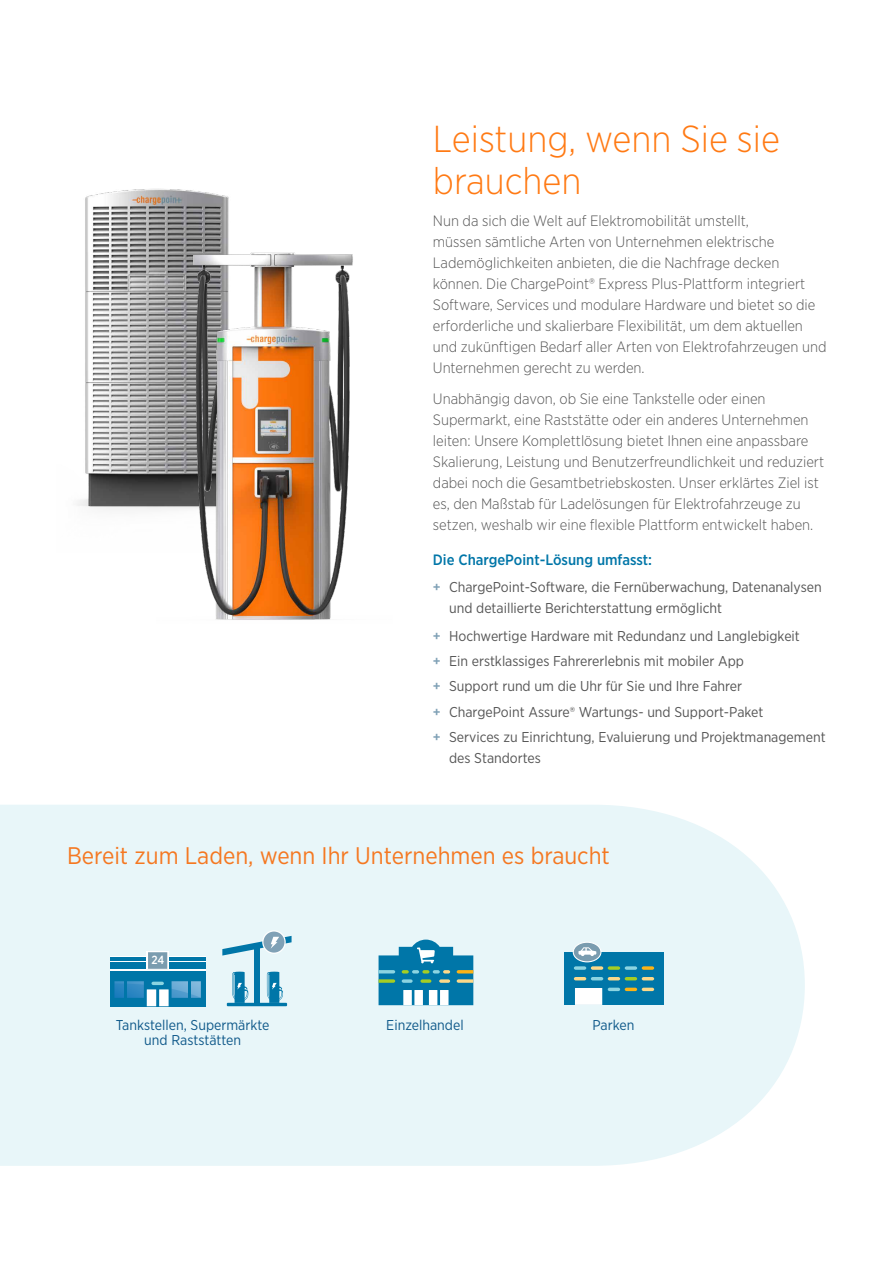
<style>
.page{position:relative;width:893px;height:1263px;background:#fff}
.page>*{position:absolute;margin:0;border:0;box-sizing:border-box;transform-origin:0 0}
.t1{font:300 37.5px/42px "Gotham Narrow";color:#ff7a14}
.t2{font:24px "Gotham Narrow";color:#f57821}
.t3{font:300 15px/21px "Gotham Narrow";color:#555}
.t4{font:500 15px "Gotham Narrow";color:#0076a8}
.t5{font:14.25px/25.3px "Gotham Narrow";color:#555}
.t6{font:14.25px "Gotham Narrow";color:#0f598a}
.t7{font:500 11.85px "Gotham Narrow";color:#fff}
.s1{font-weight:500;color:#80a1b6}
</style>
<div class="page">
<img style="left:77px;top:188px;width:152px;height:322px">
<img style="left:156px;top:209px;width:197px;height:411px">
<div style="left:0;top:805px;width:805px;height:361px;background:#e8f6f9"></div>
<svg style="left:379px;top:939px;width:94px;height:66px;background:#4b9dba"></svg>
<div style="left:565px;top:952px;width:99px;height:53px;background:#0076a8"></div>
<svg style="left:575px;top:988px;width:27px;height:17px"></svg>
<svg style="left:608px;top:966px;width:12px;height:4px"></svg>
<svg style="left:625px;top:966px;width:12px;height:4px"></svg>
<svg style="left:574px;top:966px;width:12px;height:4px"></svg>
<svg style="left:591px;top:966px;width:12px;height:4px"></svg>
<svg style="left:642px;top:966px;width:12px;height:4px"></svg>
<svg style="left:574px;top:977px;width:80px;height:3px"></svg>
<svg style="left:608px;top:988px;width:46px;height:3px"></svg>
<svg style="left:573px;top:942px;width:28px;height:20px"></svg>
<div style="left:573px;top:942px;width:28px;height:20px;border:1px solid #fff;border-radius:50%"></div>
<svg style="left:578px;top:947px;width:18px;height:9px"></svg>
<div style="left:254px;top:946px;width:6px;height:60px;background:#0076a8"></div>
<hr style="left:227px;top:1003px;width:60px;height:3px;background:#0076a8">
<svg style="left:232px;top:972px;width:16px;height:31px"></svg>
<svg style="left:267px;top:972px;width:16px;height:31px"></svg>
<svg style="left:262px;top:930px;width:24px;height:24px"></svg>
<svg style="left:263px;top:931px;width:21px;height:21px"></svg>
<svg style="left:222px;top:936px;width:70px;height:19px"></svg>
<svg style="left:110px;top:960px;width:95px;height:11px"></svg>
<svg style="left:110px;top:956px;width:95px;height:4px"></svg>
<div style="left:110px;top:963px;width:95px;height:6px;background:#0076a8"></div>
<div style="left:110px;top:971px;width:95px;height:35px;background:#0076a8"></div>
<div style="left:147px;top:951px;width:22px;height:19px;background:#fff"></div>
<svg style="left:147px;top:952px;width:21px;height:18px"></svg>
<svg style="left:114px;top:981px;width:87px;height:25px"></svg>
<h1 class="t1" style="left:433px;top:117px;width:349px">Leistung, wenn Sie sie brauchen</h1>
<p class="t3" style="left:433px;top:210px;width:395px">Nun da sich die Welt auf Elektromobilität umstellt,<br>müssen sämtliche Arten von Unternehmen elektrische Lademöglichkeiten anbieten, die die Nachfrage decken können. Die ChargePoint® Express Plus-Plattform integriert Software, Services und modulare Hardware und bietet so die erforderliche und skalierbare Flexibilität, um dem aktuellen und zukünftigen Bedarf aller Arten von Elektrofahrzeugen und Unternehmen gerecht zu werden.</p>
<p class="t3" style="left:433px;top:388px;width:393px">Unabhängig davon, ob Sie eine Tankstelle oder einen Supermarkt, eine Raststätte oder ein anderes Unternehmen leiten: Unsere Komplettlösung bietet Ihnen eine anpassbare Skalierung, Leistung und Benutzerfreundlichkeit und reduziert dabei noch die Gesamtbetriebskosten. Unser erklärtes Ziel ist es, den Maßstab für Ladelösungen für Elektrofahrzeuge zu setzen, weshalb wir eine flexible Plattform entwickelt haben.</p>
<p class="t4" style="left:433px;top:550px;width:221px">Die ChargePoint-Lösung umfasst:</p>
<p class="t5" style="left:449px;top:576px;width:374px;line-height:21px;text-indent:-16px"><span class="s1">+</span> ChargePoint-Software, die Fernüberwachung, Datenanalysen und detaillierte Berichterstattung ermöglicht</p>
<p class="t5" style="left:433px;top:623px;width:394px"><span class="s1">+</span> Hochwertige Hardware mit Redundanz und Langlebigkeit<br><span class="s1">+</span> Ein erstklassiges Fahrererlebnis mit mobiler App<br><span class="s1">+</span> Support rund um die Uhr für Sie und Ihre Fahrer<br><span class="s1">+</span> ChargePoint Assure® Wartungs- und Support-Paket<br><span class="s1">+</span> Services zu Einrichtung, Evaluierung und Projektmanagement</p>
<p class="t5" style="left:449px;top:745px;width:93px">des Standortes</p>
<h2 class="t2" style="left:67px;top:841px;width:544px">Bereit zum Laden, wenn Ihr Unternehmen es braucht</h2>
<p class="t7" style="left:151px;top:953px;width:14px">24</p>
<p class="t6" style="left:116px;top:1016px;width:155px">Tankstellen, Supermärkte</p>
<p class="t6" style="left:592px;top:1016px;width:43px">Parken</p>
<p class="t6" style="left:144px;top:1031px;width:98px">und Raststätten</p>
<p class="t6" style="left:386px;top:1016px;width:79px">Einzelhandel</p>
</div>
